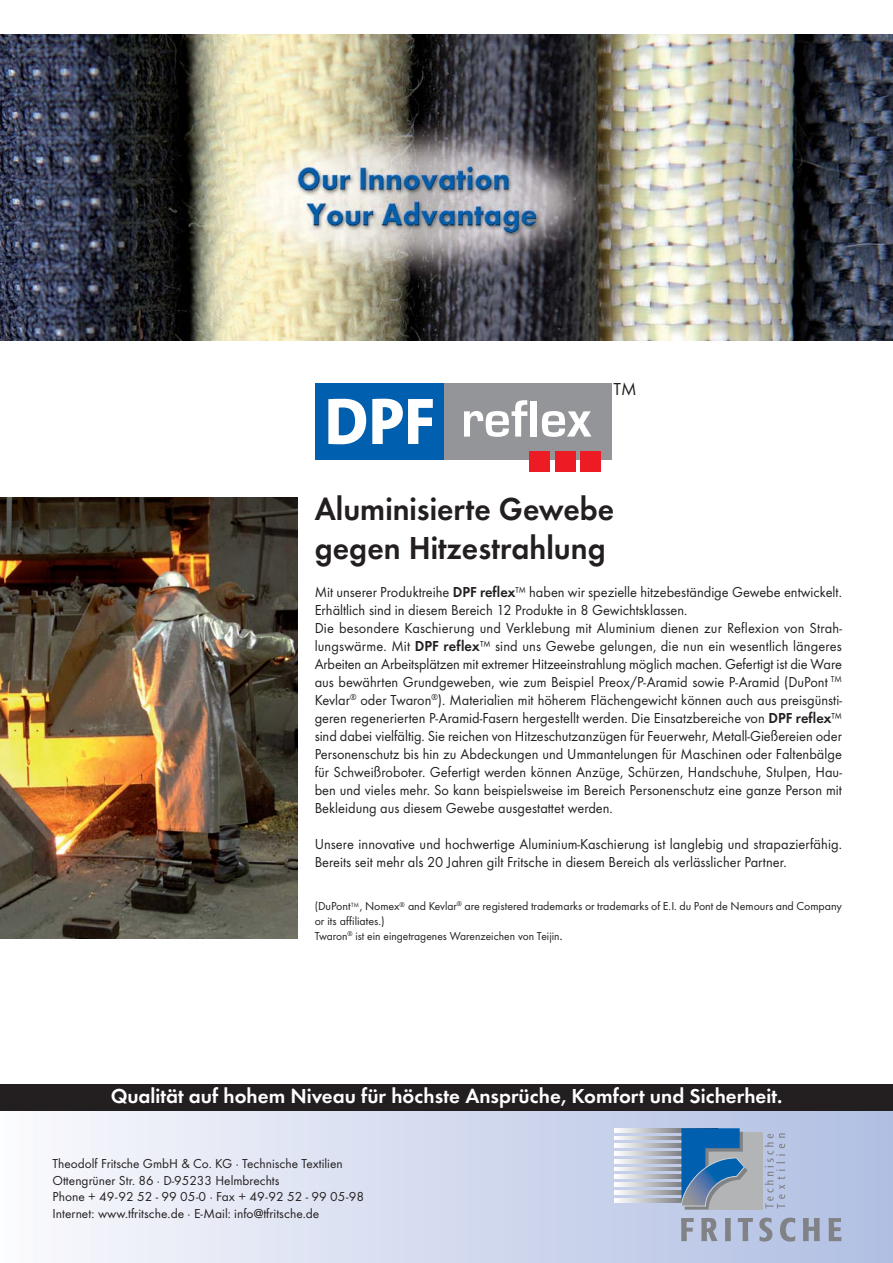
<style>
.page{position:relative;width:893px;height:1263px;background:#fff}
.page>*{position:absolute;margin:0;border:0;box-sizing:border-box;transform-origin:0 0}
.t1{font:700 54px "Eurostile";color:#fff}
.t2{font:600 33px/39px "Futura T";color:#231f20;scale:.96 1}
.t3{font:600 21px "Futura T";color:#fff}
.t4{font:18px "Futura T";color:#231f20}
.t5{font:15px/18px "Futura T";color:#231f20;scale:.96 1}
.t6{font:13.5px/16.5px "Futura T";color:#231f20}
.t7{font:12px/15px "Futura T";color:#231f20;scale:.96 1}
.s1{font-family:"The Sans Extra Bold Caps";font-weight:400;font-size:66.6px}
.s2{font-weight:600}
.s3{font-size:15px}
</style>
<div class="page">
<div style="left:0;top:1095px;width:893px;height:168px;background:linear-gradient(to right,#fafafd,#afbde0)"></div>
<div style="left:0;top:1084px;width:893px;height:26px;background:#231f20"></div>
<svg style="left:614px;top:1128px;width:67px;height:4px"></svg>
<svg style="left:614px;top:1136px;width:67px;height:4px"></svg>
<svg style="left:614px;top:1144px;width:67px;height:3px"></svg>
<svg style="left:614px;top:1151px;width:67px;height:4px"></svg>
<svg style="left:614px;top:1159px;width:67px;height:4px"></svg>
<svg style="left:614px;top:1167px;width:67px;height:4px"></svg>
<svg style="left:614px;top:1175px;width:67px;height:4px"></svg>
<svg style="left:614px;top:1183px;width:67px;height:3px"></svg>
<svg style="left:614px;top:1190px;width:67px;height:4px"></svg>
<svg style="left:614px;top:1198px;width:67px;height:4px"></svg>
<div style="left:685px;top:1132px;width:77px;height:77px;background:#b2b4b6"></div>
<svg style="left:681px;top:1218px;width:13px;height:23px"></svg>
<svg style="left:701px;top:1218px;width:17px;height:23px"></svg>
<svg style="left:725px;top:1218px;width:6px;height:23px"></svg>
<svg style="left:738px;top:1218px;width:15px;height:23px"></svg>
<svg style="left:759px;top:1217px;width:13px;height:24px"></svg>
<svg style="left:780px;top:1217px;width:15px;height:24px"></svg>
<svg style="left:803px;top:1218px;width:17px;height:23px"></svg>
<svg style="left:828px;top:1218px;width:13px;height:23px"></svg>
<svg style="left:765px;top:1133px;width:20px;height:75px"></svg>
<svg style="left:681px;top:1128px;width:67px;height:81px"></svg>
<img style="left:0;top:34px;width:893px;height:306px">
<img style="left:0;top:497px;width:298px;height:442px">
<div style="left:428px;top:383px;width:184px;height:77px;background:#939598"></div>
<div style="left:580px;top:451px;width:21px;height:20px;background:#ed1c24"></div>
<div style="left:555px;top:451px;width:20px;height:20px;background:#ed1c24"></div>
<div style="left:529px;top:451px;width:21px;height:20px;background:#ed1c24"></div>
<div style="left:315px;top:383px;width:128px;height:77px;background:#0060af"></div>
<h1 class="t1" style="left:324px;top:393px;width:268px"><span class="s1">DPF</span> reflex</h1>
<p class="t4" style="left:613px;top:382px;width:25px">TM</p>
<h2 class="t2" style="left:315px;top:491px;width:313px">Aluminisierte Gewebe gegen Hitzestrahlung</h2>
<p class="t5" style="left:315px;top:584px;width:551px">Mit unserer Produktreihe <span class="s2">DPF reflex</span>™ haben wir spezielle hitzebeständige Gewebe entwickelt.<br>Erhältlich sind in diesem Bereich 12 Produkte in 8 Gewichtsklassen.<br>Die besondere Kaschierung und Verklebung mit Aluminium dienen zur Reflexion von Strah&shy;lungswärme. Mit <span class="s2">DPF reflex</span>™ sind uns Gewebe gelungen, die nun ein wesentlich längeres Arbeiten an Arbeitsplätzen mit extremer Hitzeeinstrahlung möglich machen. Gefertigt ist die Ware aus bewährten Grundgeweben, wie zum Beispiel Preox/P-Aramid sowie P-Aramid (DuPont <sup>TM </sup>Kevlar<sup>®</sup> oder Twaron<sup>®</sup>). Materialien mit höherem Flächengewicht können auch aus preisgünsti&shy;geren regenerierten P-Aramid-Fasern hergestellt werden. Die Einsatzbereiche von <span class="s2">DPF reflex</span>™ sind dabei vielfältig. Sie reichen von Hitzeschutzanzügen für Feuerwehr, Metall-Gießereien oder Personenschutz bis hin zu Abdeckungen und Ummantelungen für Maschinen oder Faltenbälge für Schweißroboter. Gefertigt werden können Anzüge, Schürzen, Handschuhe, Stulpen, Hau&shy;ben und vieles mehr. So kann beispielsweise im Bereich Personenschutz eine ganze Person mit Bekleidung aus diesem Gewebe ausgestattet werden.</p>
<p class="t5" style="left:315px;top:836px;width:551px">Unsere innovative und hochwertige Aluminium-Kaschierung ist langlebig und strapazierfähig.<br>Bereits seit mehr als 20 Jahren gilt Fritsche in diesem Bereich als verlässlicher Partner.</p>
<p class="t7" style="left:315px;top:900px;width:551px">(DuPont<sup>TM</sup>, Nomex<sup>®</sup> and Kevlar<sup>®</sup> are registered trademarks or trademarks of E.I. du Pont de Nemours and Company or its affiliates.)<br>Twaron<sup>®</sup> ist ein eingetragenes Warenzeichen von Teijin<span class="s3">.</span></p>
<h3 class="t3" style="left:111px;top:1087px;width:673px">Qualität auf hohem Niveau für höchste Ansprüche, Komfort und Sicherheit.</h3>
<p class="t6" style="left:53px;top:1157px;width:313px">Theodolf Fritsche GmbH &amp; Co. KG · Technische Textilien Ottengrüner Str. 86 · D-95233 Helmbrechts<br>Phone + 49-92 52 - 99 05-0 · Fax + 49-92 52 - 99 05-98<br>Internet: www.tfritsche.de · E-Mail: info@tfritsche.de</p>
</div>
